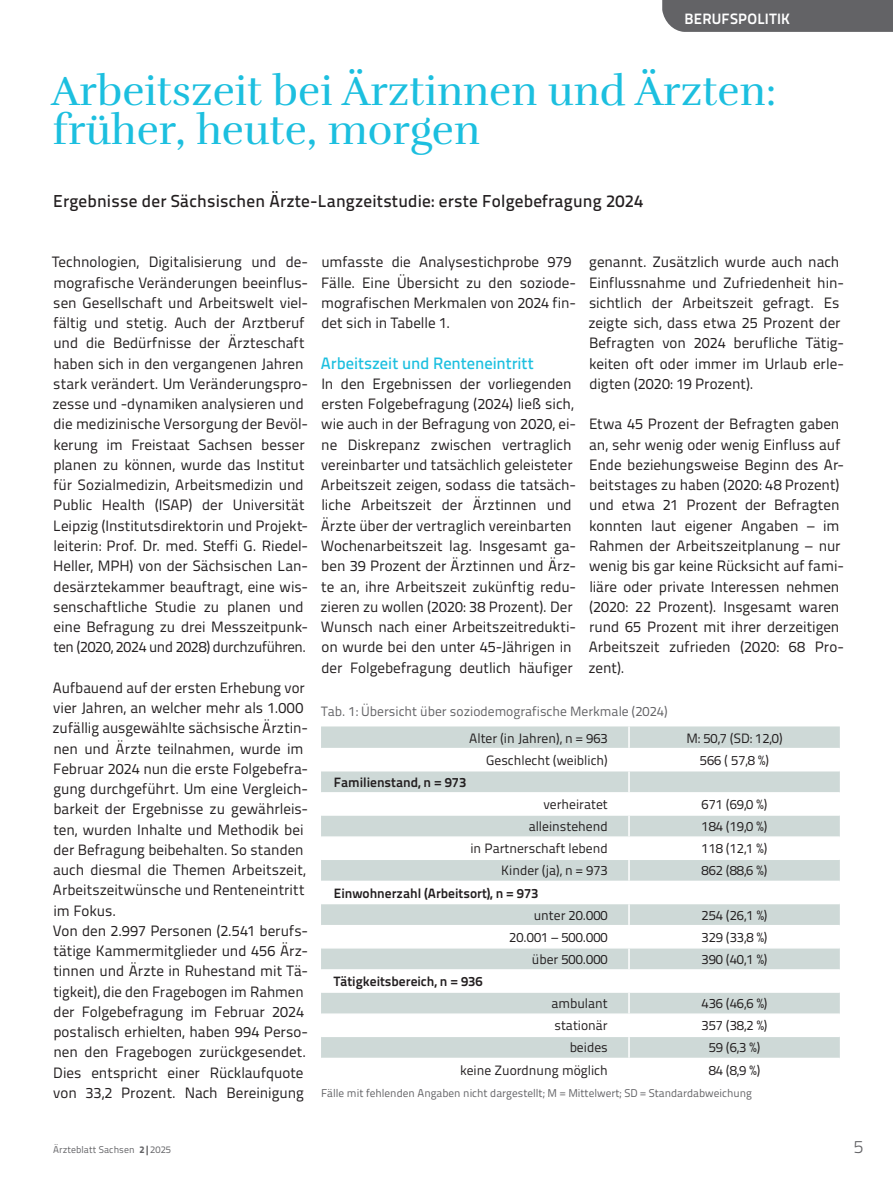
<style>
.page{position:relative;width:893px;height:1191px;background:#fff}
.page>*{position:absolute;margin:0;border:0;box-sizing:border-box;transform-origin:0 0}
.t1{font:42px/39px "Rufina";color:#1cbfdf}
.t2{font:300 18px "Titillium Text";color:#636366}
.t3{font:500 17.25px "Titillium Text";letter-spacing:.01em;color:#231f20}
.t4{font:500 16.5px "Titillium Text";color:#1cbfdf}
.t5{font:15px/20.2px "Titillium Text";color:#231f20}
.t6{font:700 15px "Titillium Text";letter-spacing:.01em;color:#fff}
.t7{font:13.5px "Titillium Text";color:#231f20}
.t8{font:700 13.5px "Titillium Text";color:#231f20}
.t9{font:13.5px "Titillium Text";color:#636366}
.t10{font:11.25px "Titillium Text";color:#636366}
.t11{font:9.75px "Titillium Text";letter-spacing:.01em;color:#636366}
.s1{font-weight:800}
</style>
<div class="page">
<div style="left:662px;top:0;width:231px;height:32px;background:#636366"></div>
<svg style="left:321px;top:726px;width:519px;height:331px;fill:#ced9d7"></svg>
<hr style="left:628px;top:726px;width:2px;height:22px;background:#fff">
<hr style="left:321px;top:748px;width:308px;height:1px;background:#fff">
<hr style="left:629px;top:748px;width:211px;height:1px;background:#fff">
<hr style="left:628px;top:749px;width:2px;height:21px;background:#fff">
<hr style="left:321px;top:770px;width:308px;height:1px;background:#fff">
<hr style="left:629px;top:770px;width:211px;height:1px;background:#fff">
<hr style="left:628px;top:771px;width:2px;height:21px;background:#fff">
<hr style="left:321px;top:792px;width:308px;height:1px;background:#fff">
<hr style="left:629px;top:792px;width:211px;height:1px;background:#fff">
<hr style="left:628px;top:793px;width:2px;height:21px;background:#fff">
<hr style="left:321px;top:814px;width:308px;height:1px;background:#fff">
<hr style="left:629px;top:814px;width:211px;height:1px;background:#fff">
<hr style="left:628px;top:815px;width:2px;height:21px;background:#fff">
<hr style="left:321px;top:836px;width:308px;height:2px;background:#fff">
<hr style="left:629px;top:836px;width:211px;height:2px;background:#fff">
<hr style="left:628px;top:838px;width:2px;height:20px;background:#fff">
<hr style="left:321px;top:858px;width:308px;height:2px;background:#fff">
<hr style="left:629px;top:858px;width:211px;height:2px;background:#fff">
<hr style="left:628px;top:860px;width:2px;height:20px;background:#fff">
<hr style="left:321px;top:880px;width:308px;height:2px;background:#fff">
<hr style="left:629px;top:880px;width:211px;height:2px;background:#fff">
<hr style="left:628px;top:882px;width:2px;height:20px;background:#fff">
<hr style="left:321px;top:902px;width:308px;height:2px;background:#fff">
<hr style="left:629px;top:902px;width:211px;height:2px;background:#fff">
<hr style="left:628px;top:904px;width:2px;height:21px;background:#fff">
<hr style="left:321px;top:925px;width:308px;height:1px;background:#fff">
<hr style="left:629px;top:925px;width:211px;height:1px;background:#fff">
<hr style="left:628px;top:926px;width:2px;height:21px;background:#fff">
<hr style="left:321px;top:947px;width:308px;height:1px;background:#fff">
<hr style="left:629px;top:947px;width:211px;height:1px;background:#fff">
<hr style="left:628px;top:948px;width:2px;height:21px;background:#fff">
<hr style="left:321px;top:969px;width:308px;height:1px;background:#fff">
<hr style="left:629px;top:969px;width:211px;height:1px;background:#fff">
<hr style="left:628px;top:970px;width:2px;height:21px;background:#fff">
<hr style="left:321px;top:991px;width:308px;height:1px;background:#fff">
<hr style="left:629px;top:991px;width:211px;height:1px;background:#fff">
<hr style="left:628px;top:992px;width:2px;height:21px;background:#fff">
<hr style="left:321px;top:1013px;width:308px;height:2px;background:#fff">
<hr style="left:629px;top:1013px;width:211px;height:2px;background:#fff">
<hr style="left:628px;top:1015px;width:2px;height:20px;background:#fff">
<hr style="left:321px;top:1035px;width:308px;height:2px;background:#fff">
<hr style="left:629px;top:1035px;width:211px;height:2px;background:#fff">
<hr style="left:628px;top:1037px;width:2px;height:20px;background:#fff">
<p class="t6" style="left:685px;top:7px;width:107px">BERUFSPOLITIK</p>
<h1 class="t1" style="left:51px;top:72px;width:727px">Arbeitszeit bei Ärztinnen und Ärzten: früher, heute, morgen</h1>
<p class="t3" style="left:53px;top:187px;width:592px">Ergebnisse der Sächsischen Ärzte-Langzeitstudie: erste Folgebefragung 2024</p>
<p class="t5" style="left:52px;top:251px;width:258px">Technologien, Digitalisierung und de&shy;mografische Veränderungen beeinflus&shy;sen Gesellschaft und Arbeitswelt viel&shy;fältig und stetig. Auch der Arztberuf und die Bedürfnisse der Ärzteschaft haben sich in den vergangenen Jahren stark verändert. Um Veränderungspro&shy;zesse und -dynamiken analysieren und die medizinische Versorgung der Bevöl&shy;kerung im Freistaat Sachsen besser planen zu können, wurde das Institut für Sozialmedizin, Arbeitsmedizin und Public Health (ISAP) der Universität Leipzig (Institutsdirektorin und Projekt&shy;leiterin: Prof. Dr. med. Steffi G. Riedel-Heller, MPH) von der Sächsischen Lan&shy;desärztekammer beauftragt, eine wis&shy;senschaftliche Studie zu planen und eine Befragung zu drei Messzeitpunk&shy;ten (2020, 2024 und 2028) durchzuführen.</p>
<p class="t5" style="left:53px;top:676px;width:257px">Aufbauend auf der ersten Erhebung vor vier Jahren, an welcher mehr als 1.000 zufällig ausgewählte sächsische Ärztin&shy;nen und Ärzte teilnahmen, wurde im Februar 2024 nun die erste Folgebefra&shy;gung durchgeführt. Um eine Vergleich&shy;barkeit der Ergebnisse zu gewährleis&shy;ten, wurden Inhalte und Methodik bei der Befragung beibehalten. So standen auch diesmal die Themen Arbeitszeit, Arbeitszeitwünsche und Renteneintritt im Fokus.<br>Von den 2.997 Personen (2.541 berufs&shy;tätige Kammermitglieder und 456 Ärz&shy;tinnen und Ärzte in Ruhestand mit Tä&shy;tigkeit), die den Fragebogen im Rahmen der Folgebefragung im Februar 2024 postalisch erhielten, haben 994 Perso&shy;nen den Fragebogen zurückgesendet.<br>Dies entspricht einer Rücklaufquote von 33,2 Prozent. Nach Bereinigung</p>
<p class="t5" style="left:321px;top:251px;width:256px">umfasste die Analysestichprobe 979<br>Fälle. Eine Übersicht zu den soziode&shy;mografischen Merkmalen von 2024 fin&shy;det sich in Tabelle 1.</p>
<p class="t4" style="left:321px;top:350px;width:214px">Arbeitszeit und Renteneintritt</p>
<p class="t5" style="left:320px;top:373px;width:257px">In den Ergebnissen der vorliegenden ersten Folgebefragung (2024) ließ sich, wie auch in der Befragung von 2020, ei&shy;ne Diskrepanz zwischen vertraglich vereinbarter und tatsächlich geleisteter Arbeitszeit zeigen, sodass die tatsäch&shy;liche Arbeitszeit der Ärztinnen und Ärzte über der vertraglich vereinbarten Wochenarbeitszeit lag. Insgesamt ga&shy;ben 39 Prozent der Ärztinnen und Ärz&shy;te an, ihre Arbeitszeit zukünftig redu&shy;zieren zu wollen (2020: 38 Prozent). Der Wunsch nach einer Arbeitszeitredukti&shy;on wurde bei den unter 45-Jährigen in der Folgebefragung deutlich häufiger</p>
<p class="t5" style="left:588px;top:251px;width:257px">genannt. Zusätzlich wurde auch nach Einflussnahme und Zufriedenheit hin&shy;sichtlich der Arbeitszeit gefragt. Es zeigte sich, dass etwa 25 Prozent der Befragten von 2024 berufliche Tätig&shy;keiten oft oder immer im Urlaub erle&shy;digten (2020: 19 Prozent).</p>
<p class="t5" style="left:588px;top:413px;width:257px">Etwa 45 Prozent der Befragten gaben an, sehr wenig oder wenig Einfluss auf Ende beziehungsweise Beginn des Ar&shy;beitstages zu haben (2020: 48 Prozent) und etwa 21 Prozent der Befragten konnten laut eigener Angaben – im Rahmen der Arbeitszeitplanung – nur wenig bis gar keine Rücksicht auf fami&shy;liäre oder private Interessen nehmen (2020: 22 Prozent). Insgesamt waren rund 65 Prozent mit ihrer derzeitigen Arbeitszeit zufrieden (2020: 68 Pro&shy;zent).</p>
<p class="t9" style="left:321px;top:701px;width:348px">Tab. 1: Übersicht über soziodemografische Merkmale (2024)</p>
<p class="t7" style="left:469px;top:728px;width:140px">Alter (in Jahren), n = 963</p>
<p class="t7" style="left:686px;top:728px;width:98px">M: 50,7 (SD: 12,0)</p>
<p class="t7" style="left:486px;top:750px;width:123px">Geschlecht (weiblich)</p>
<p class="t7" style="left:700px;top:750px;width:70px">566 ( 57,8 %)</p>
<p class="t8" style="left:334px;top:771px;width:134px">Familienstand, n = 973</p>
<p class="t7" style="left:543px;top:794px;width:66px">verheiratet</p>
<p class="t7" style="left:702px;top:794px;width:67px">671 (69,0 %)</p>
<p class="t7" style="left:529px;top:816px;width:81px">alleinstehend</p>
<p class="t7" style="left:702px;top:816px;width:67px">184 (19,0 %)</p>
<p class="t7" style="left:470px;top:838px;width:139px">in Partnerschaft lebend</p>
<p class="t7" style="left:702px;top:838px;width:67px">118 (12,1 %)</p>
<p class="t7" style="left:501px;top:860px;width:108px">Kinder (ja), n = 973</p>
<p class="t7" style="left:702px;top:860px;width:67px">862 (88,6 %)</p>
<p class="t8" style="left:334px;top:882px;width:206px">Einwohnerzahl (Arbeitsort), n = 973</p>
<p class="t7" style="left:534px;top:905px;width:76px">unter 20.000</p>
<p class="t7" style="left:702px;top:905px;width:67px">254 (26,1 %)</p>
<p class="t7" style="left:509px;top:927px;width:100px">20. 001 – 500. 000</p>
<p class="t7" style="left:702px;top:927px;width:67px">329 (33,8 %)</p>
<p class="t7" style="left:532px;top:949px;width:77px">über 500.000</p>
<p class="t7" style="left:702px;top:949px;width:67px">390 (40,1 %)</p>
<p class="t8" style="left:334px;top:971px;width:150px">Tätigkeitsbereich, n = 936</p>
<p class="t7" style="left:551px;top:993px;width:58px">ambulant</p>
<p class="t7" style="left:702px;top:993px;width:67px">436 (46,6 %)</p>
<p class="t7" style="left:554px;top:1015px;width:55px">stationär</p>
<p class="t7" style="left:702px;top:1015px;width:67px">357 (38,2 %)</p>
<p class="t7" style="left:570px;top:1037px;width:40px">beides</p>
<p class="t7" style="left:709px;top:1037px;width:53px">59 (6,3 %)</p>
<p class="t7" style="left:460px;top:1060px;width:149px">keine Zuordnung möglich</p>
<p class="t7" style="left:709px;top:1060px;width:53px">84 (8,9 %)</p>
<p class="t10" style="left:321px;top:1084px;width:432px">Fälle mit fehlenden Angaben nicht dargestellt; M = Mittelwert; SD = Standardabweichung</p>
<p class="t11" style="left:53px;top:1142px;width:119px">Ärzteblatt Sachsen <span class="s1">2|</span>2025</p>
<p class="t2" style="left:854px;top:1133px;width:11px">5</p>
</div>
